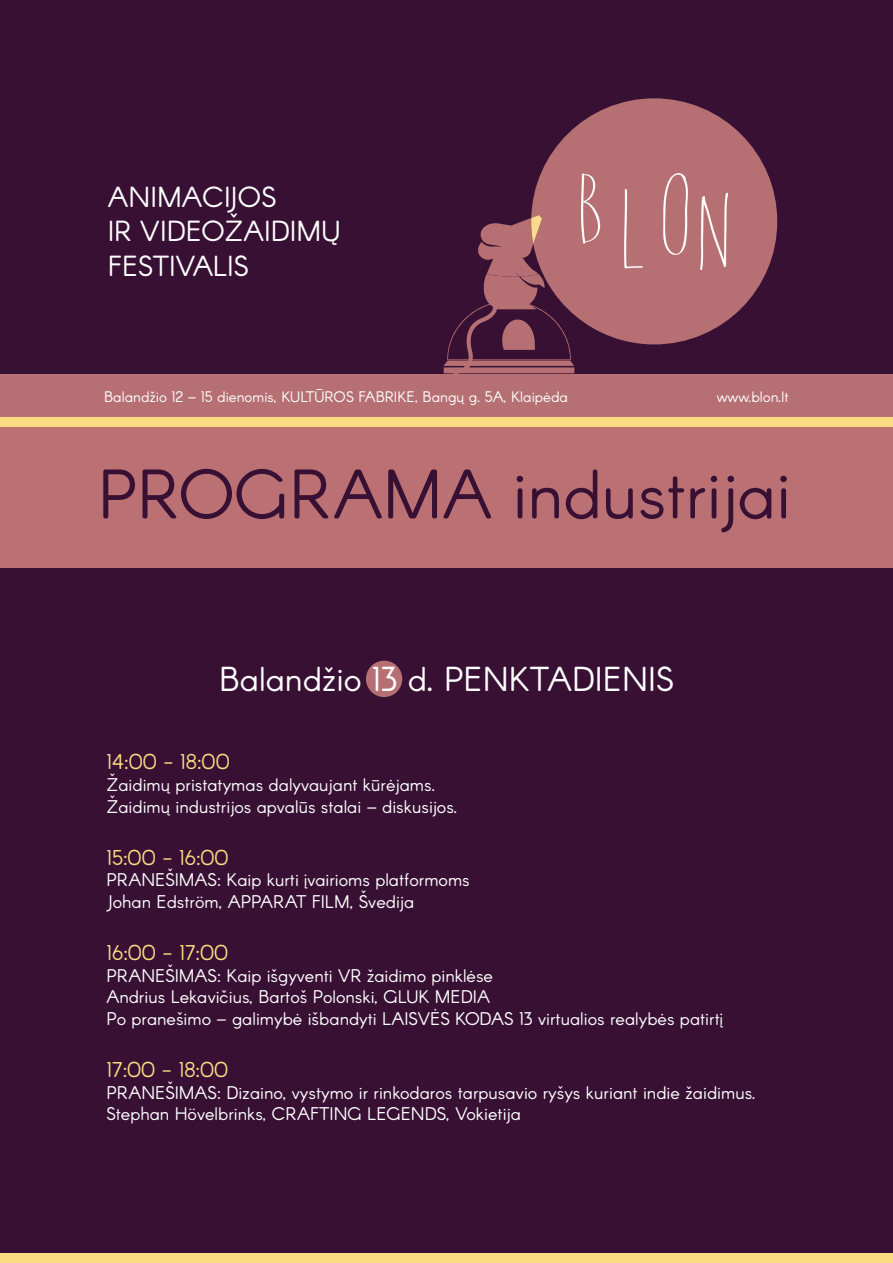
<style>
.page{position:relative;width:893px;height:1263px;background:#381034}
.page>*{position:absolute;margin:0;border:0;box-sizing:border-box;transform-origin:0 0}
.t1{font:68.55px "Arcon Rounded Regular";color:#381034}
.t2{font:33.9px "Arcon Rounded Regular";color:#fff}
.t3{font:28.5px/34.2px "Arcon Rounded Regular";color:#fff}
.t4{font:21px "Arcon Rounded Regular";color:#fadd83}
.t5{font:18px/21.6px "Arcon Rounded Regular";color:#fff}
.t6{font:15px "Arcon Rounded Regular";color:#fff}
</style>
<div class="page">
<div style="left:0;top:417px;width:893px;height:10px;background:#fadd83"></div>
<div style="left:0;top:1253px;width:893px;height:10px;background:#fadd83"></div>
<div style="left:0;top:375px;width:893px;height:42px;background:#b66f72"></div>
<div style="left:366px;top:661px;width:36px;height:36px;background:#b66f72;border-radius:50%"></div>
<svg style="left:531px;top:98px;width:246px;height:246px;fill:#b66f72"></svg>
<svg style="left:443px;top:215px;width:131px;height:160px"></svg>
<img style="left:581px;top:174px;width:146px;height:95px">
<div style="left:0;top:427px;width:893px;height:140px;background:#bb7173"></div>
<h3 class="t3" style="left:108px;top:182px;width:234px">ANIMACIJOS<br>IR VIDEOŽAIDIMŲ<br>FESTIVALIS</h3>
<p class="t6" style="left:104px;top:387px;width:465px">Balandžio 12 – 15 dienomis, KULTŪROS FABRIKE, Bangų g. 5A, Klaipėda</p>
<p class="t6" style="left:717px;top:387px;width:74px">www.blon.lt</p>
<h1 class="t1" style="left:98px;top:451px;width:695px">PROGRAMA industrijai</h1>
<h2 class="t2" style="left:219px;top:658px;width:456px">Balandžio 13 d. PENKTADIENIS</h2>
<p class="t4" style="left:106px;top:749px;width:125px">14:00 - 18:00</p>
<p class="t5" style="left:106px;top:775px;width:353px">Žaidimų pristatymas dalyvaujant kūrėjams.<br>Žaidimų industrijos apvalūs stalai – diskusijos.</p>
<p class="t4" style="left:106px;top:844px;width:124px">15:00 - 16:00</p>
<p class="t5" style="left:106px;top:871px;width:365px">PRANEŠIMAS: Kaip kurti įvairioms platformoms<br>Johan Edström, APPARAT FILM, Švedija</p>
<p class="t4" style="left:106px;top:940px;width:123px">16:00 - 17:00</p>
<p class="t5" style="left:106px;top:966px;width:618px">PRANEŠIMAS: Kaip išgyventi VR žaidimo pinklėse<br>Andrius Lekavičius, Bartoš Polonski, GLUK MEDIA<br>Po pranešimo – galimybė išbandyti LAISVĖS KODAS 13 virtualios realybės patirtį</p>
<p class="t4" style="left:106px;top:1057px;width:123px">17:00 - 18:00</p>
<p class="t5" style="left:106px;top:1083px;width:651px">PRANEŠIMAS: Dizaino, vystymo ir rinkodaros tarpusavio ryšys kuriant indie žaidimus.<br>Stephan Hövelbrinks, CRAFTING LEGENDS, Vokietija</p>
</div>
